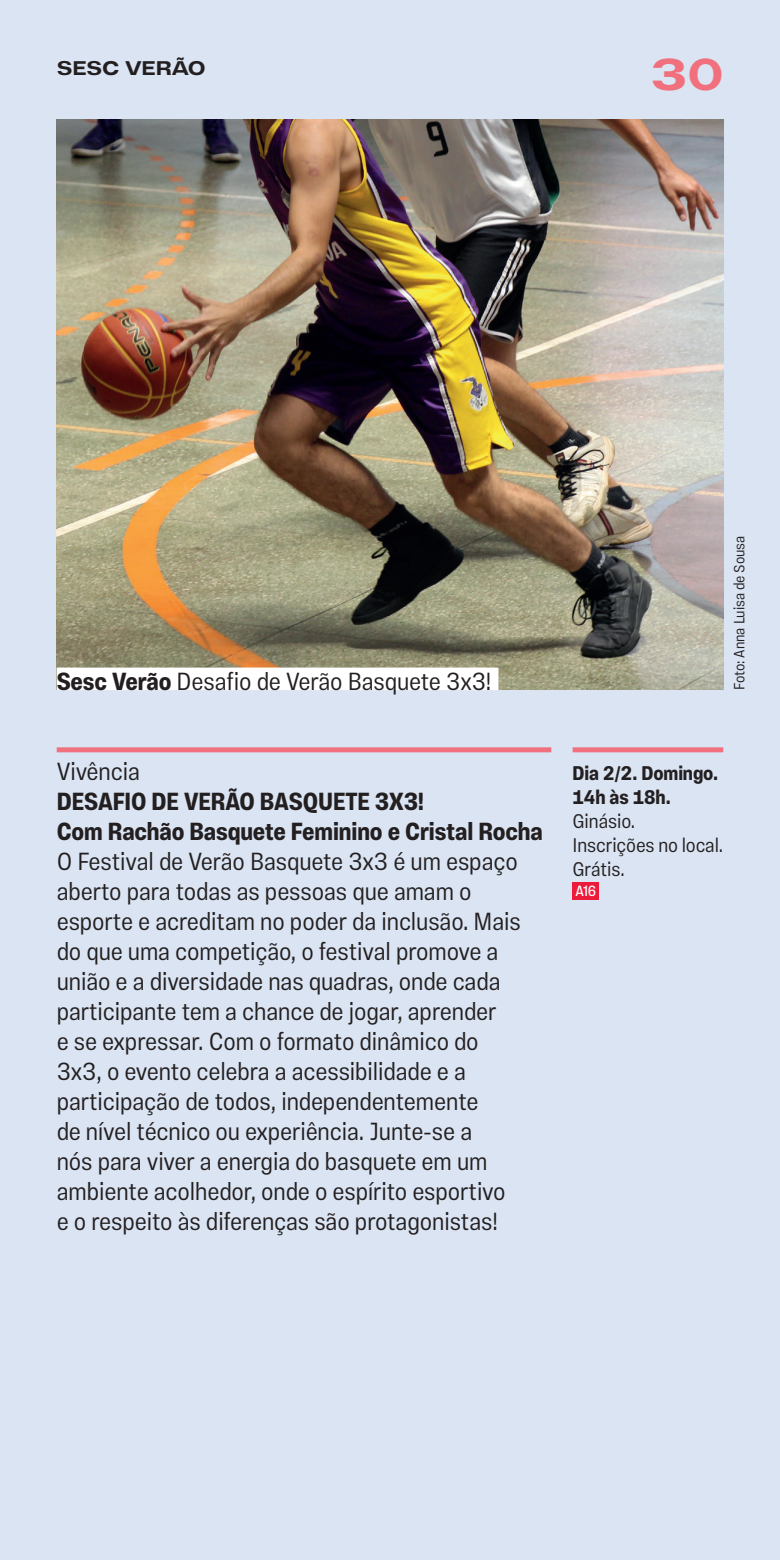
<style>
.page{position:relative;width:780px;height:1560px;background:#fff}
.page>*{position:absolute;margin:0;border:0;box-sizing:border-box;transform-origin:0 0}
.t1{font:700 45px "Vinila Extended";color:#f1707d}
.t2{font:300 25px/30px "Vinila Condensed";letter-spacing:-.005em;color:#231f20}
.t3{font:700 25px/30px "Vinila Condensed";letter-spacing:-.005em;color:#231f20}
.t4{font:300 20px/24px "Vinila Condensed";letter-spacing:-.005em;color:#231f20}
.t5{font:700 20px/24px "Vinila Condensed";letter-spacing:-.005em;color:#231f20}
.t6{font:700 20px "Vinila Extended";letter-spacing:-.005em;color:#231f20}
.t7{font:300 15px "Vinila Condensed";letter-spacing:-.005em;color:#231f20}
.t8{font:15px "Vinila Condensed";color:#fff}
.s1{font-weight:700}
</style>
<div class="page">
<div style="left:0;top:0;width:780px;height:1559px;background:#dae4f2"></div>
<div style="left:57px;top:747px;width:494px;height:5px;background:#f1707d"></div>
<div style="left:572px;top:747px;width:151px;height:5px;background:#f1707d"></div>
<div style="left:572px;top:882px;width:27px;height:18px;background:#ed1a3a"></div>
<img style="left:57px;top:120px;width:666px;height:570px">
<div style="left:57px;top:667px;width:441px;height:23px;background:#fff"></div>
<p class="t6" style="left:57px;top:56px;width:150px">SESC VERÃO</p>
<h1 class="t1" style="left:650px;top:47px;width:75px">30</h1>
<p class="t2" style="left:57px;top:666px;width:436px"><span class="s1">Sesc Verão</span> Desafio de Verão Basquete 3x3!</p>
<p class="t2" style="left:57px;top:756px;width:85px">Vivência</p>
<p class="t3" style="left:57px;top:786px;width:487px">DESAFIO DE VERÃO BASQUETE 3X3!<br>Com Rachão Basquete Feminino e Cristal Rocha</p>
<p class="t2" style="left:57px;top:846px;width:465px">O Festival de Verão Basquete 3x3 é um espaço aberto para todas as pessoas que amam o esporte e acreditam no poder da inclusão. Mais do que uma competição, o festival promove a união e a diversidade nas quadras, onde cada participante tem a chance de jogar, aprender<br>e se expressar. Com o formato dinâmico do 3x3, o evento celebra a acessibilidade e a participação de todos, independentemente<br>de nível técnico ou experiência. Junte-se a<br>nós para viver a energia do basquete em um ambiente acolhedor, onde o espírito esportivo e o respeito às diferenças são protagonistas!</p>
<p class="t7" style="left:730px;top:690px;width:156px;rotate:-90deg">Foto: Anna Luisa de Sousa</p>
<p class="t5" style="left:572px;top:761px;width:147px">Dia 2/2. Domingo.<br>14h às 18h.</p>
<p class="t4" style="left:572px;top:808px;width:152px">Ginásio.<br>Inscrições no local.<br>Grátis.</p>
<p class="t8" style="left:575px;top:882px;width:22px">A16</p>
</div>
